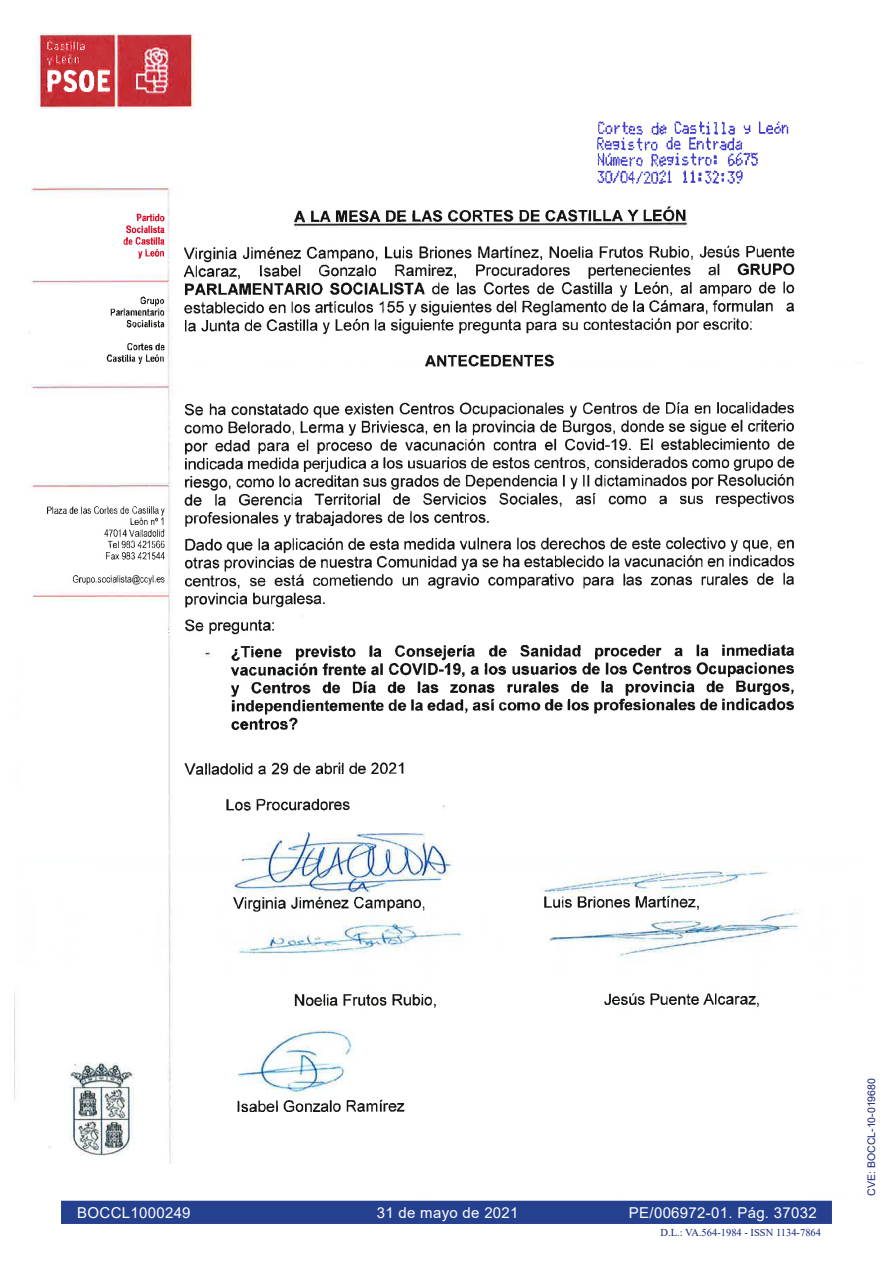
<style>
.page{position:relative;width:893px;height:1263px;background:#fff}
.page>*{position:absolute;margin:0;border:0;box-sizing:border-box;transform-origin:0 0}
.E_CVE{font:15px "Arial";letter-spacing:.02em;color:#fff}
.t1{font:10.5px "Times New Roman";color:#132477}
.t2{font:10.5px "Arial";color:#132477}
</style>
<div class="page">
<div style="left:60px;top:1200px;width:773px;height:25px;background:#25408f"></div>
<div style="left:60px;top:1199px;width:773px;height:26px;border:2px solid #fff"></div>
<img style="left:25px;top:33px;width:808px;height:1167px">
<img style="left:48px;top:41px;width:63px;height:51px">
<img style="left:595px;top:122px;width:194px;height:61px">
<img style="left:48px;top:205px;width:747px;height:906px">
<p class="E_CVE" style="left:77px;top:1202px;width:115px">BOCCL1000249</p>
<p class="E_CVE" style="left:377px;top:1202px;width:143px">31 de mayo de 2021</p>
<p class="E_CVE" style="left:629px;top:1202px;width:189px">PE/006972-01. Pág. 37032</p>
<p class="t1" style="left:661px;top:1225px;width:162px">D.L.: VA.564-1984 - ISSN 1134-7864</p>
<p class="t2" style="left:864px;top:1195px;width:119px;rotate:-90deg">CVE: BOCCL-10-019680</p>
</div>
